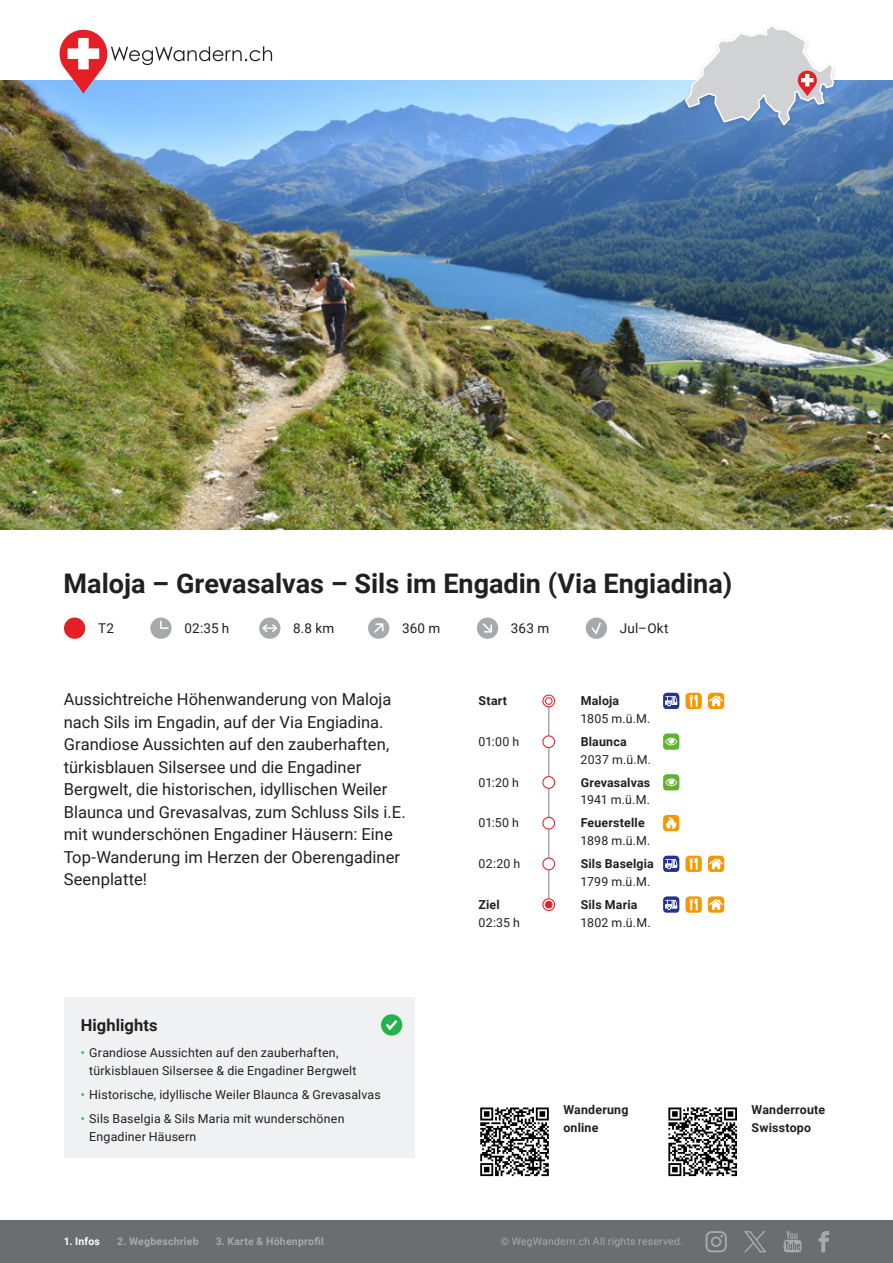
<style>
.page{position:relative;width:893px;height:1263px;background:#fff}
.page>*{position:absolute;margin:0;border:0;box-sizing:border-box;transform-origin:0 0}
._01_titel{font:700 27px "Roboto";color:#231f20}
._03_einleitung{font:16.5px/22.5px "Roboto";letter-spacing:.005em;color:#231f20}
._04_titel_klein{font:700 16.5px "Roboto";letter-spacing:.005em;color:#231f20}
._02_angaben{font:13.5px "Roboto";letter-spacing:.02em;color:#231f20}
._07_routenverlauf{font:12.3px/17.7px "Roboto";letter-spacing:.015em;color:#231f20}
._07_routenverlauf-2{font:700 12.3px/17.7px "Roboto";letter-spacing:.015em;color:#231f20}
._10_text_klein{font:700 12.3px/17.5px "Roboto";letter-spacing:.015em;color:#231f20}
.t1{font:700 10.5px "Roboto";letter-spacing:.025em;color:#a8a9ad}
.t2{font:10.5px "Roboto";letter-spacing:.02em;color:#a8a9ad}
.t3{font:700 10.5px "Roboto";letter-spacing:.02em;color:#fff}
.s1{color:#23b24b}
.s2{font-weight:700}
.s3{font-weight:400}
</style>
<div class="page">
<div style="left:0;top:1220px;width:893px;height:43px;background:#6c6d70"></div>
<svg style="left:705px;top:1231px;width:22px;height:21px"></svg>
<svg style="left:783px;top:1231px;width:19px;height:21px"></svg>
<svg style="left:819px;top:1231px;width:10px;height:21px"></svg>
<svg style="left:744px;top:1231px;width:22px;height:21px"></svg>
<img style="left:0;top:81px;width:893px;height:449px">
<hr style="left:548px;top:700px;width:1px;height:205px;background:#a8a9ad">
<div style="left:64px;top:617px;width:21px;height:22px;background:#e41f25;border-radius:50%"></div>
<div style="left:150px;top:617px;width:22px;height:22px;background:#a8a9ad;border-radius:50%"></div>
<svg style="left:160px;top:620px;width:9px;height:9px"></svg>
<div style="left:259px;top:617px;width:21px;height:22px;background:#a8a9ad;border-radius:50%"></div>
<svg style="left:262px;top:624px;width:15px;height:8px"></svg>
<div style="left:368px;top:617px;width:21px;height:22px;background:#a8a9ad;border-radius:50%"></div>
<svg style="left:374px;top:623px;width:9px;height:10px"></svg>
<div style="left:477px;top:617px;width:21px;height:22px;background:#a8a9ad;border-radius:50%"></div>
<svg style="left:483px;top:623px;width:9px;height:10px"></svg>
<div style="left:586px;top:617px;width:21px;height:22px;background:#a8a9ad;border-radius:50%"></div>
<svg style="left:591px;top:622px;width:10px;height:12px"></svg>
<svg style="left:543px;top:695px;width:12px;height:12px"></svg>
<div style="left:542px;top:695px;width:13px;height:12px;border:1px solid #e41f25;border-radius:50%"></div>
<div style="left:545px;top:697px;width:8px;height:8px;border:1px solid #e41f25;border-radius:50%"></div>
<svg style="left:663px;top:693px;width:16px;height:16px"></svg>
<svg style="left:685px;top:693px;width:17px;height:16px"></svg>
<svg style="left:708px;top:693px;width:16px;height:16px"></svg>
<div style="left:543px;top:736px;width:12px;height:11px;background:#fff;border-radius:50%"></div>
<div style="left:542px;top:735px;width:13px;height:13px;border:1px solid #e41f25;border-radius:50%"></div>
<svg style="left:663px;top:733px;width:16px;height:17px"></svg>
<div style="left:543px;top:777px;width:12px;height:11px;background:#fff;border-radius:50%"></div>
<div style="left:542px;top:776px;width:13px;height:13px;border:1px solid #e41f25;border-radius:50%"></div>
<svg style="left:663px;top:774px;width:16px;height:16px"></svg>
<div style="left:543px;top:817px;width:12px;height:12px;background:#fff;border-radius:50%"></div>
<div style="left:542px;top:817px;width:13px;height:12px;border:1px solid #e41f25;border-radius:50%"></div>
<svg style="left:663px;top:815px;width:16px;height:16px"></svg>
<div style="left:543px;top:858px;width:12px;height:12px;background:#fff;border-radius:50%"></div>
<div style="left:542px;top:857px;width:13px;height:13px;border:1px solid #e41f25;border-radius:50%"></div>
<svg style="left:663px;top:856px;width:16px;height:16px"></svg>
<svg style="left:685px;top:856px;width:17px;height:16px"></svg>
<svg style="left:708px;top:856px;width:16px;height:16px"></svg>
<svg style="left:543px;top:899px;width:12px;height:11px"></svg>
<div style="left:542px;top:898px;width:13px;height:13px;border:1px solid #e41f25;border-radius:50%"></div>
<div style="left:545px;top:901px;width:7px;height:7px;background:#e41f25;border-radius:50%"></div>
<div style="left:545px;top:901px;width:8px;height:7px;border:1px solid #e41f25;border-radius:50%"></div>
<svg style="left:663px;top:896px;width:16px;height:17px"></svg>
<svg style="left:685px;top:896px;width:17px;height:17px"></svg>
<svg style="left:708px;top:896px;width:16px;height:17px"></svg>
<div style="left:478px;top:1106px;width:73px;height:72px;background:linear-gradient(to right,#f0f0f0,#f3f3f3)"></div>
<svg style="left:480px;top:1107px;width:69px;height:69px"></svg>
<svg style="left:668px;top:1176px;width:69px;height:1px"></svg>
<svg style="left:668px;top:1107px;width:69px;height:69px"></svg>
<div style="left:64px;top:997px;width:351px;height:161px;background:#f0f1f2"></div>
<div style="left:381px;top:1014px;width:21px;height:21px;background:#23b24b;border-radius:50%"></div>
<svg style="left:386px;top:1020px;width:11px;height:10px"></svg>
<svg style="left:57px;top:29px;width:215px;height:65px"></svg>
<div style="left:681px;top:22px;width:157px;height:109px;background:#231f20;opacity:.15"></div>
<svg style="left:684px;top:24px;width:151px;height:103px"></svg>
<p class="_01_titel" style="left:64px;top:564px;width:670px">Maloja – Grevasalvas – Sils im Engadin (Via Engiadina)</p>
<p class="_02_angaben" style="left:98px;top:619px;width:17px">T2</p>
<p class="_02_angaben" style="left:184px;top:619px;width:47px">02:35 h</p>
<p class="_02_angaben" style="left:293px;top:619px;width:43px">8.8 km</p>
<p class="_02_angaben" style="left:402px;top:619px;width:40px">360 m</p>
<p class="_02_angaben" style="left:511px;top:619px;width:40px">363 m</p>
<p class="_02_angaben" style="left:620px;top:619px;width:50px">Jul–Okt</p>
<p class="_03_einleitung" style="left:64px;top:687px;width:343px">Aussichtreiche Höhenwanderung von Maloja nach Sils im Engadin, auf der Via Engiadina.<br>Grandiose Aussichten auf den zauberhaften, türkisblauen Silsersee und die Engadiner Bergwelt, die historischen, idyllischen Weiler Blaunca und Grevasalvas, zum Schluss Sils i.E. mit wunderschönen Engadiner Häusern: Eine Top-Wanderung im Herzen der Oberengadiner Seenplatte!</p>
<p class="_04_titel_klein" style="left:81px;top:1014px;width:78px">Highlights</p>
<p class="_07_routenverlauf" style="left:89px;top:1044px;width:269px;text-indent:-9px"><span class="s1">•</span> Grandiose Aussichten auf den zauberhaften, türkisblauen Silsersee &amp; die Engadiner Bergwelt</p>
<p class="_07_routenverlauf" style="left:81px;top:1085px;width:301px"><span class="s1">•</span> Historische, idyllische Weiler Blaunca &amp; Grevasalvas</p>
<p class="_07_routenverlauf" style="left:89px;top:1109px;width:257px;text-indent:-9px"><span class="s1">•</span> Sils Baselgia &amp; Sils Maria mit wunderschönen<br>Engadiner Häusern</p>
<p class="t3" style="left:64px;top:1234px;width:38px">1. Infos</p>
<p class="t1" style="left:117px;top:1234px;width:83px">2. Wegbeschrieb</p>
<p class="t1" style="left:216px;top:1234px;width:110px">3. Karte &amp; Höhenprofil</p>
<p class="_07_routenverlauf-2" style="left:479px;top:691px;width:30px">Start</p>
<p class="_07_routenverlauf" style="left:581px;top:691px;width:71px"><span class="s2">Maloja<br></span>1805 m.ü.M.</p>
<p class="_07_routenverlauf" style="left:479px;top:732px;width:42px">01:00 h</p>
<p class="_07_routenverlauf" style="left:581px;top:732px;width:72px"><span class="s2">Blaunca<br></span>2037 m.ü.M.</p>
<p class="_07_routenverlauf" style="left:479px;top:773px;width:42px">01:20 h</p>
<p class="_07_routenverlauf-2" style="left:581px;top:773px;width:71px">Grevasalvas<br><span class="s3">1941 m.ü.M.</span></p>
<p class="_07_routenverlauf" style="left:479px;top:814px;width:42px">01:50 h</p>
<p class="_07_routenverlauf-2" style="left:581px;top:814px;width:71px">Feuerstelle<br><span class="s3">1898 m.ü.M.</span></p>
<p class="_07_routenverlauf" style="left:479px;top:854px;width:43px">02:20 h</p>
<p class="_07_routenverlauf-2" style="left:581px;top:854px;width:75px">Sils Baselgia<br><span class="s3">1799 m.ü.M.</span></p>
<p class="_07_routenverlauf-2" style="left:479px;top:895px;width:23px">Ziel</p>
<p class="_07_routenverlauf-2" style="left:581px;top:895px;width:58px">Sils Maria</p>
<p class="_07_routenverlauf" style="left:479px;top:913px;width:43px">02:35 h</p>
<p class="_07_routenverlauf" style="left:581px;top:913px;width:72px">1802 m.ü.M.</p>
<p class="_10_text_klein" style="left:563px;top:1101px;width:66px">Wanderung online</p>
<p class="_10_text_klein" style="left:752px;top:1101px;width:75px">Wanderroute<br>Swisstopo</p>
<p class="t2" style="left:501px;top:1234px;width:184px">© WegWandern.ch All rights reserved.</p>
</div>
